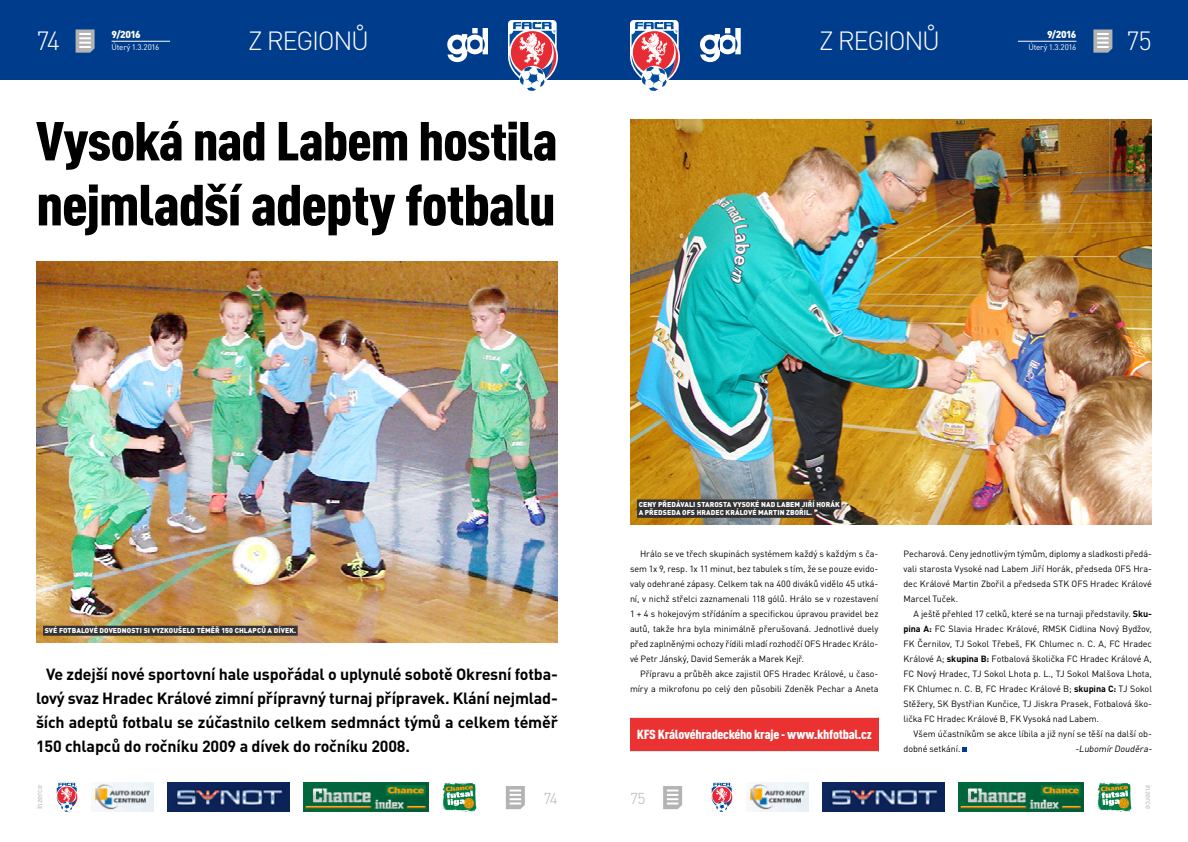
<style>
.page{position:relative;width:1188px;height:842px;background:#fff}
.page>*{position:absolute;margin:0;border:0;box-sizing:border-box;transform-origin:0 0}
.t1{font:900 condensed 57px "DIN Pro";letter-spacing:-.025em;color:#000;scale:1.09 1}
.t2{font:900 condensed 54px "DIN Pro";letter-spacing:-.02em;color:#000;scale:1.1 1}
.t3{font:300 26px "DIN Pro";letter-spacing:-.055em;color:#fff}
.t4{font:700 16px/24px "DIN Pro";letter-spacing:-.01em;color:#000;text-align:justify}
.t5{font:300 15.6px "DIN Pro";color:#b3b3b3}
.t6{font:900 condensed 13px "DIN Pro";letter-spacing:-.02em;color:#fff;scale:1.1 1}
.t7{font:900 10px "DIN Pro";letter-spacing:-.055em;color:#fff}
.t8{font:9px/15px "DIN Pro";letter-spacing:-.005em;color:#000;text-align:justify}
.t9{font:italic 9px "DIN Pro";color:#000}
.t10{font:8px "DIN Pro";letter-spacing:-.025em;color:#fff}
.t11{font:8px "DIN Pro";letter-spacing:-.025em;color:#b3b3b3}
.t12{font:900 7px/8.4px "DIN Pro";letter-spacing:.01em;color:#fff}
.s1{font-weight:700}
</style>
<div class="page">
<div style="left:594px;top:0;width:594px;height:80px;background:#003c8c"></div>
<div style="left:0;top:0;width:594px;height:80px;background:#003c8c"></div>
<svg style="left:700px;top:28px;width:41px;height:34px"></svg>
<svg style="left:1093px;top:29px;width:19px;height:24px"></svg>
<svg style="left:447px;top:28px;width:41px;height:34px"></svg>
<svg style="left:76px;top:29px;width:19px;height:24px"></svg>
<svg style="left:663px;top:786px;width:19px;height:23px"></svg>
<svg style="left:506px;top:786px;width:19px;height:23px"></svg>
<svg style="left:508px;top:20px;width:50px;height:71px"></svg>
<svg style="left:630px;top:20px;width:50px;height:71px"></svg>
<img style="left:56px;top:782px;width:21px;height:30px">
<img style="left:91px;top:782px;width:62px;height:30px">
<img style="left:303px;top:782px;width:125px;height:30px">
<img style="left:712px;top:782px;width:21px;height:30px">
<img style="left:442px;top:782px;width:34px;height:30px">
<img style="left:1098px;top:782px;width:34px;height:30px">
<img style="left:167px;top:782px;width:122px;height:30px">
<img style="left:747px;top:782px;width:62px;height:30px">
<img style="left:959px;top:782px;width:125px;height:30px">
<img style="left:823px;top:782px;width:122px;height:30px">
<hr style="left:1018px;top:41px;width:58px;height:1px;background:#fff">
<hr style="left:112px;top:41px;width:58px;height:1px;background:#fff">
<svg style="left:963px;top:747px;width:4px;height:5px"></svg>
<img style="left:630px;top:119px;width:522px;height:406px">
<div style="left:637px;top:499px;width:204px;height:10px;background:#333"></div>
<div style="left:637px;top:508px;width:177px;height:10px;background:#333"></div>
<img style="left:36px;top:261px;width:522px;height:382px">
<div style="left:43px;top:626px;width:255px;height:10px;background:#333"></div>
<div style="left:630px;top:717px;width:248px;height:35px;background:#eb3232"></div>
<hr style="left:630px;top:717px;width:248px;height:1px;background:#e6e6e6">
<hr style="left:630px;top:751px;width:248px;height:1px;background:#e6e6e6">
<h3 class="t3" style="left:36px;top:23px;width:26px">74</h3>
<p class="t7" style="left:112px;top:28px;width:31px">9/2016</p>
<p class="t10" style="left:112px;top:42px;width:49px">Úterý 1.3.2016</p>
<h3 class="t3" style="left:248px;top:23px;width:122px">Z REGIONŮ</h3>
<h3 class="t3" style="left:819px;top:23px;width:122px">Z REGIONŮ</h3>
<p class="t7" style="left:1047px;top:28px;width:31px">9/2016</p>
<p class="t10" style="left:1029px;top:42px;width:49px">Úterý 1.3.2016</p>
<h3 class="t3" style="left:1126px;top:23px;width:27px">75</h3>
<h2 class="t2" style="left:36px;top:108px;width:476px">Vysoká nad Labem hostila</h2>
<h1 class="t1" style="left:36px;top:170px;width:479px">nejmladší adepty fotbalu</h1>
<p class="t12" style="left:639px;top:500px;width:203px">CENY PŘEDÁVALI STAROSTA VYSOKÉ NAD LABEM JIŘÍ HORÁK<br>A PŘEDSEDA OFS HRADEC KRÁLOVÉ MARTIN ZBOŘIL.</p>
<p class="t12" style="left:45px;top:626px;width:253px">SVÉ FOTBALOVÉ DOVEDNOSTI SI VYZKOUŠELO TÉMĚŘ 150 CHLAPCŮ A DÍVEK.</p>
<p class="t4" style="left:36px;top:662px;width:524px;text-indent:10px">Ve zdejší nové sportovní hale uspořádal o uplynulé sobotě Okresní fotba&shy;lový svaz Hradec Králové zimní přípravný turnaj přípravek. Klání nejmlad&shy;ších adeptů fotbalu se zúčastnilo celkem sedmnáct týmů a celkem téměř 150 chlapců do ročníku 2009 a dívek do ročníku 2008.</p>
<p class="t8" style="left:630px;top:546px;width:250px;text-indent:10px">Hrálo se ve třech skupinách systémem každý s každým s ča&shy;sem 1x 9, resp. 1x 11 minut, bez tabulek s tím, že se pouze evido&shy;valy odehrané zápasy. Celkem tak na 400 diváků vidělo 45 utká&shy;ní, v nichž střelci zaznamenali 118 gólů. Hrálo se v rozestavení 1 + 4 s hokejovým střídáním a specifickou úpravou pravidel bez autů, takže hra byla minimálně přerušovaná. Jednotlivé duely před zaplněnými ochozy řídili mladí rozhodčí OFS Hradec Králo&shy;vé Petr Jánský, David Semerák a Marek Kejř.</p>
<p class="t8" style="left:630px;top:666px;width:250px;text-align:right">Přípravu a průběh akce zajistil OFS Hradec Králové, u časo&shy;míry a mikrofonu po celý den působili Zdeněk Pechar a Aneta</p>
<h3 class="t6" style="left:637px;top:726px;width:215px">KFS Královéhradeckého kraje - www.khfotbal.cz</h3>
<p class="t11" style="left:34px;top:809px;width:26px;rotate:-90deg">inzerce</p>
<h3 class="t5" style="left:543px;top:787px;width:16px">74</h3>
<h3 class="t5" style="left:630px;top:787px;width:17px">75</h3>
<p class="t8" style="left:904px;top:546px;width:250px">Pecharová. Ceny jednotlivým týmům, diplomy a sladkosti předá&shy;vali starosta Vysoké nad Labem Jiří Horák, předseda OFS Hra&shy;dec Králové Martin Zbořil a předseda STK OFS Hradec Králové Marcel Tuček.</p>
<p class="t8" style="left:904px;top:606px;width:250px;text-indent:10px">A ještě přehled 17 celků, které se na turnaji představily. <span class="s1">Sku&shy;pina A:</span> FC Slavia Hradec Králové, RMSK Cidlina Nový Bydžov, FK Černilov, TJ Sokol Třebeš, FK Chlumec n. C. A, FC Hradec Králové A; <span class="s1">skupina B:</span> Fotbalová školička FC Hradec Králové A, FC Nový Hradec, TJ Sokol Lhota p. L., TJ Sokol Malšova Lhota, FK Chlumec n. C. B, FC Hradec Králové B; <span class="s1">skupina C:</span> TJ Sokol Stěžery, SK Bystřian Kunčice, TJ Jiskra Prasek, Fotbalová ško&shy;lička FC Hradec Králové B, FK Vysoká nad Labem.</p>
<p class="t8" style="left:904px;top:726px;width:250px;text-indent:10px">Všem účastníkům se akce líbila a již nyní se těší na další ob&shy;dobné setkání.</p>
<p class="t9" style="left:1075px;top:743px;width:80px">-LubomírDouděra-</p>
<p class="t11" style="left:1154px;top:785px;width:26px;rotate:90deg">inzerce</p>
</div>
